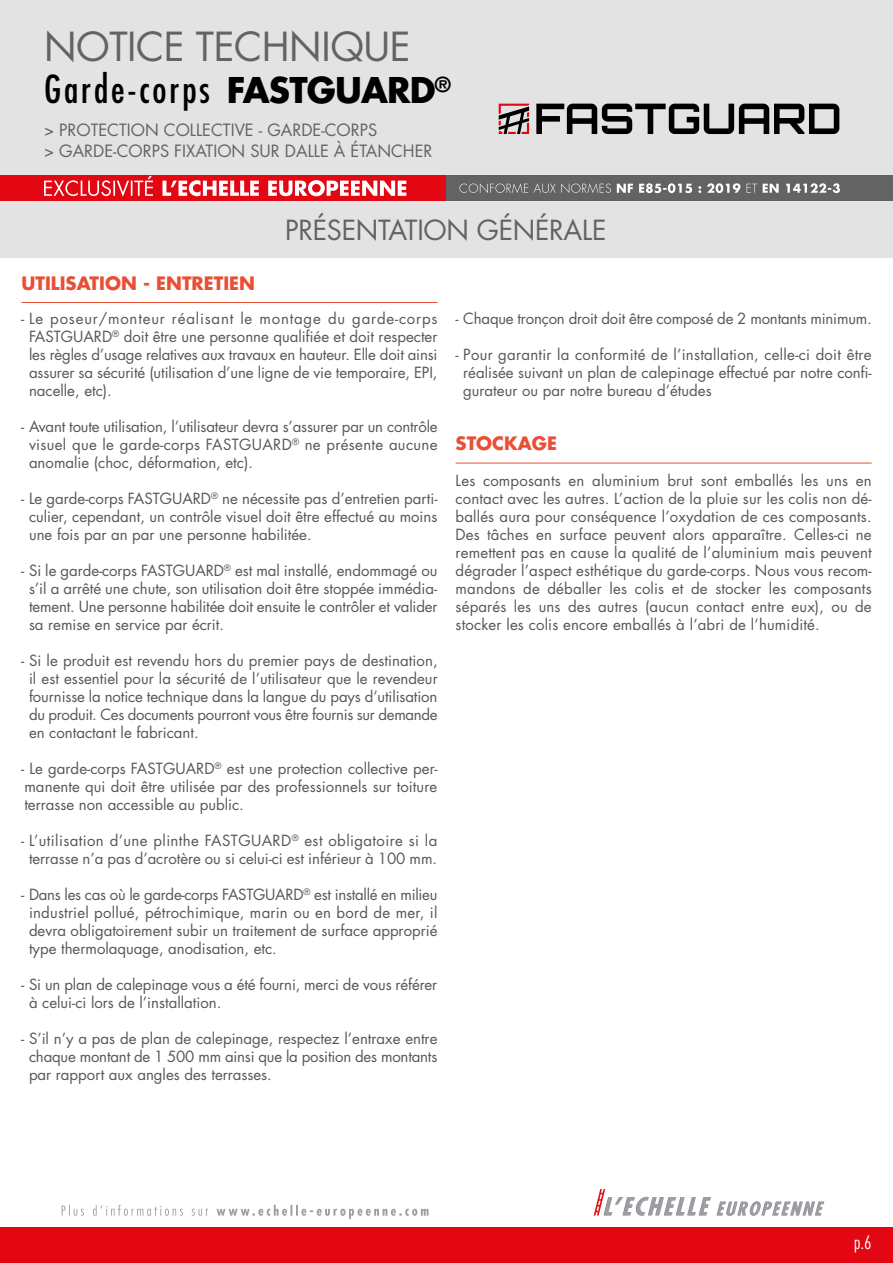
<style>
.page{position:relative;width:893px;height:1263px;background:#fff}
.page>*{position:absolute;margin:0;border:0;box-sizing:border-box;transform-origin:0 0}
.t1{font:39px "Futura Std";letter-spacing:-.01em;color:#646363}
.t2{font:condensed 37.5px "Futura Std";letter-spacing:.075em;color:#000}
.t3{font:27px "Futura Std";letter-spacing:-.01em;color:#646363}
.t4{font:700 18px "Futura Std";color:#e94f35}
.t5{font:300 condensed 18px "Futura Std";color:#fff}
.t6{font:16.5px/21px "Futura Std";color:#646363}
.t7{font:15px/18px "Futura Std";color:#575756;text-align:justify}
.t8{font:15px/18px "Futura Std";letter-spacing:.025em;color:#575756;text-align:center}
.s1{font-weight:700;font-stretch:normal;font-size:34.5px}
</style>
<div class="page">
<div style="left:0;top:0;width:893px;height:175px;background:#e3e3e3"></div>
<div style="left:0;top:1227px;width:893px;height:36px;background:#e30613"></div>
<svg style="left:594px;top:1189px;width:230px;height:27px"></svg>
<div style="left:0;top:201px;width:893px;height:57px;background:#e3e3e3"></div>
<svg style="left:62px;top:1205px;width:367px;height:14px"></svg>
<div style="left:0;top:175px;width:446px;height:26px;background:#e30613"></div>
<div style="left:446px;top:175px;width:447px;height:26px;background:#646363"></div>
<svg style="left:44px;top:176px;width:362px;height:21px"></svg>
<svg style="left:459px;top:183px;width:381px;height:10px"></svg>
<svg style="left:536px;top:104px;width:303px;height:30px"></svg>
<svg style="left:499px;top:104px;width:30px;height:30px"></svg>
<hr style="left:21px;top:302px;width:416px;height:1px;background:#e94f35">
<hr style="left:456px;top:463px;width:416px;height:1px;background:#e94f35">
<h1 class="t1" style="left:44px;top:22px;width:368px">NOTICE TECHNIQUE</h1>
<h2 class="t2" style="left:44px;top:67px;width:408px">Garde-corps <span class="s1">FASTGUARD</span><sup>®</sup></h2>
<p class="t6" style="left:44px;top:120px;width:390px">&gt; PROTECTION COLLECTIVE - GARDE-CORPS<br>&gt; GARDE-CORPS FIXATION SUR DALLE À ÉTANCHER</p>
<h3 class="t3" style="left:285px;top:213px;width:323px">PRÉSENTATION GÉNÉRALE</h3>
<p class="t4" style="left:21px;top:271px;width:235px">UTILISATION - ENTRETIEN</p>
<p class="t7" style="left:29px;top:310px;width:410px;text-indent:-8px">- Le poseur/monteur réalisant le montage du garde-corps FASTGUARD<sup>®</sup> doit être une personne qualifiée et doit respecter les règles d’usage relatives aux travaux en hauteur. Elle doit ainsi assurer sa sécurité (utilisation d’une ligne de vie temporaire, EPI, nacelle, etc).</p>
<p class="t7" style="left:29px;top:418px;width:410px;text-indent:-8px">- Avant toute utilisation, l’utilisateur devra s’assurer par un contrôle visuel que le garde-corps FASTGUARD<sup>®</sup> ne présente aucune anomalie (choc, déformation, etc).</p>
<p class="t7" style="left:29px;top:490px;width:410px;text-indent:-8px">- Le garde-corps FASTGUARD<sup>®</sup> ne nécessite pas d’entretien parti&shy;culier, cependant, un contrôle visuel doit être effectué au moins une fois par an par une personne habilitée.</p>
<p class="t7" style="left:29px;top:562px;width:410px;text-indent:-8px">- Si le garde-corps FASTGUARD<sup>®</sup> est mal installé, endommagé ou s’il a arrêté une chute, son utilisation doit être stoppée immédia&shy;tement. Une personne habilitée doit ensuite le contrôler et valider sa remise en service par écrit.</p>
<p class="t7" style="left:29px;top:652px;width:410px;text-indent:-8px">- Si le produit est revendu hors du premier pays de destination, il est essentiel pour la sécurité de l’utilisateur que le revendeur fournisse la notice technique dans la langue du pays d’utilisation du produit. Ces documents pourront vous être fournis sur demande en contactant le fabricant.</p>
<p class="t7" style="left:21px;top:760px;width:418px">- Le garde-corps FASTGUARD<sup>®</sup> est une protection collective per&shy;manente qui doit être utilisée par des professionnels sur toiture terrasse non accessible au public.</p>
<p class="t8" style="left:21px;top:832px;width:418px">- L’utilisation d’une plinthe FASTGUARD<sup>®</sup> est obligatoire si la terrasse n’a pas d’acrotère ou si celui-ci est inférieur à 100 mm.</p>
<p class="t7" style="left:29px;top:886px;width:410px;text-indent:-8px">- Dans les cas où le garde-corps FASTGUARD<sup>®</sup> est installé en milieu industriel pollué, pétrochimique, marin ou en bord de mer, il devra obligatoirement subir un traitement de surface approprié type thermolaquage, anodisation, etc.</p>
<p class="t7" style="left:29px;top:976px;width:410px;text-indent:-8px">- Si un plan de calepinage vous a été fourni, merci de vous référer à celui-ci lors de l’installation.</p>
<p class="t7" style="left:29px;top:1030px;width:410px;text-indent:-8px">- S’il n’y a pas de plan de calepinage, respectez l’entraxe entre chaque montant de 1 500 mm ainsi que la position des montants par rapport aux angles des terrasses.</p>
<p class="t7" style="left:455px;top:310px;width:418px">- Chaque tronçon droit doit être composé de 2 montants minimum.</p>
<p class="t7" style="left:463px;top:346px;width:410px;text-indent:-8px">- Pour garantir la conformité de l’installation, celle-ci doit être réalisée suivant un plan de calepinage effectué par notre confi&shy;gurateur ou par notre bureau d’études</p>
<p class="t4" style="left:456px;top:431px;width:103px">STOCKAGE</p>
<p class="t7" style="left:456px;top:472px;width:418px">Les composants en aluminium brut sont emballés les uns en contact avec les autres. L’action de la pluie sur les colis non dé&shy;ballés aura pour conséquence l’oxydation de ces composants.<br>Des tâches en surface peuvent alors apparaître. Celles-ci ne remettent pas en cause la qualité de l’aluminium mais peuvent dégrader l’aspect esthétique du garde-corps. Nous vous recom&shy;mandons de déballer les colis et de stocker les composants séparés les uns des autres (aucun contact entre eux), ou de stocker les colis encore emballés à l’abri de l’humidité.</p>
<p class="t5" style="left:854px;top:1231px;width:19px">p.6</p>
</div>
